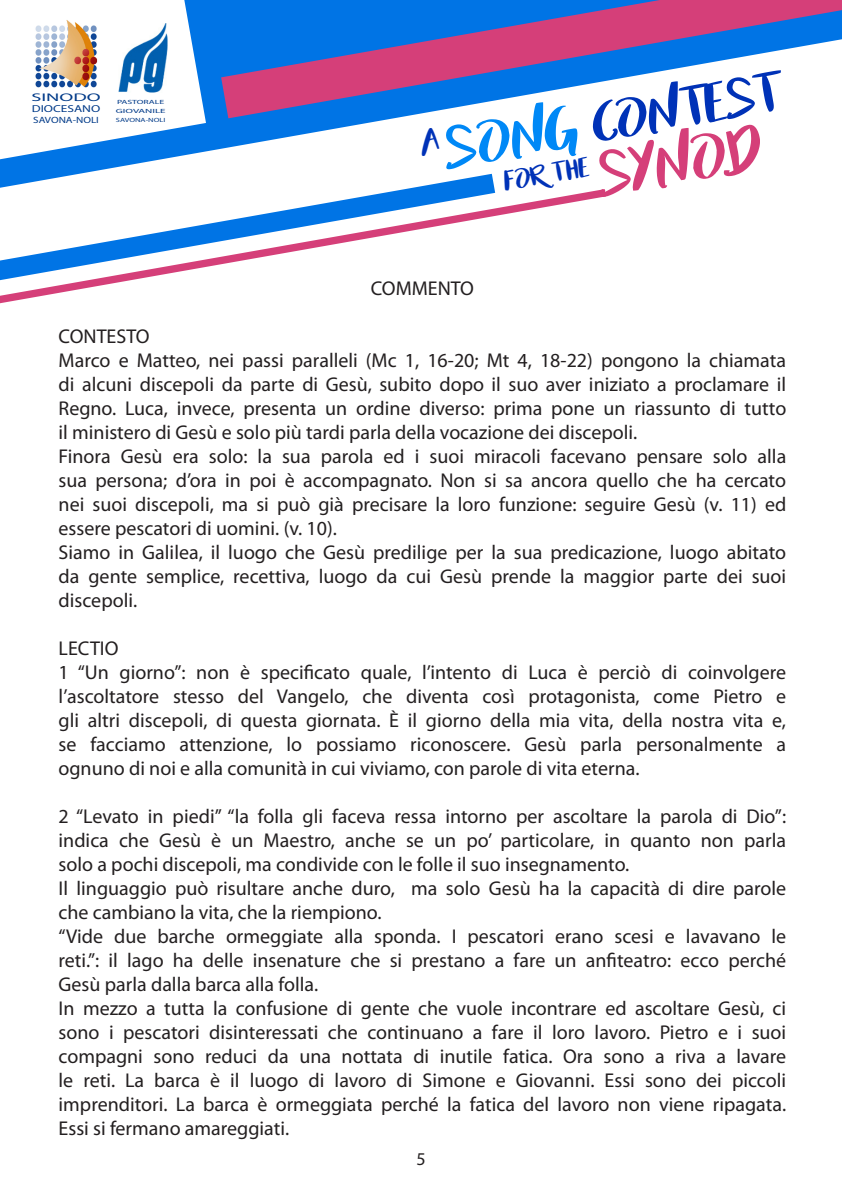
<style>
.page{position:relative;width:842px;height:1191px;background:#fff}
.page>*{position:absolute;margin:0;border:0;box-sizing:border-box;transform-origin:0 0}
.t1{font:46px "Beautyandthe Beast";color:#d53f79;scale:1.42 1}
.t2{font:40px "Beautyandthe Beast";color:#0032b7;scale:1.47 1}
.t3{font:20px/24px "Myriad Pro";color:#231f20;text-align:justify}
.t4{font:20px "Beautyandthe Beast";color:#0032b7;scale:1.41 1}
.t5{font:18px "Myriad Pro";color:#231f20}
.t6{font:11.1px "Myriad Pro";color:#003a88;scale:1.81 1}
.t7{font:10.1px "Myriad Pro";color:#003a88;scale:1.33 1}
.t8{font:9.1px "Myriad Pro";color:#003a88;scale:1.22 1}
.t9{font:6.1px "Myriad Pro";color:#003a88;scale:1.38 1}
.t10{font:6.1px "Myriad Pro";color:#003a88;scale:1.61 1}
.t11{font:6.1px "Myriad Pro";color:#003a88;scale:1.81 1}
.s1{font-size:43px;color:#0088f6}
</style>
<div class="page">
<svg style="left:0;top:0;width:492px;height:174px"></svg>
<svg style="left:0;top:0;width:206px;height:159px"></svg>
<img style="left:26px;top:16px;width:80px;height:81px">
<img style="left:118px;top:23px;width:50px;height:69px">
<svg style="left:0;top:174px;width:495px;height:15px"></svg>
<svg style="left:221px;top:0;width:621px;height:118px"></svg>
<svg style="left:0;top:189px;width:606px;height:114px"></svg>
<svg style="left:418px;top:127px;width:22px;height:29px"></svg>
<p class="t6" style="left:31px;top:90px;width:40px">SINODO</p>
<p class="t7" style="left:32px;top:102px;width:53px">DIOCESANO</p>
<p class="t8" style="left:33px;top:114px;width:55px">SAVONA-NOLI</p>
<p class="t10" style="left:117px;top:98px;width:31px">PASTORALE</p>
<p class="t11" style="left:116px;top:107px;width:29px">GIOVANILE</p>
<p class="t9" style="left:116px;top:116px;width:37px">SAVONA-NOLI</p>
<p class="t2" style="left:441px;top:122px;width:230px;rotate:-10deg"><span class="s1">SONG</span> CONTEST</p>
<p class="t1" style="left:594px;top:144px;width:119px;rotate:-10deg">synod</p>
<p class="t4" style="left:501px;top:167px;width:63px;rotate:-10deg">for the</p>
<p class="t3" style="left:371px;top:275px;width:105px">COMMENTO</p>
<p class="t3" style="left:59px;top:323px;width:92px">CONTESTO</p>
<p class="t3" style="left:59px;top:347px;width:729px">Marco e Matteo, nei passi paralleli (Mc 1, 16-20; Mt 4, 18-22) pongono la chiamata di alcuni discepoli da parte di Gesù, subito dopo il suo aver iniziato a proclamare il Regno. Luca, invece, presenta un ordine diverso: prima pone un riassunto di tutto il ministero di Gesù e solo più tardi parla della vocazione dei discepoli.</p>
<p class="t3" style="left:59px;top:443px;width:729px">Finora Gesù era solo: la sua parola ed i suoi miracoli facevano pensare solo alla sua persona; d’ora in poi è accompagnato. Non si sa ancora quello che ha cercato nei suoi discepoli, ma si può già precisare la loro funzione: seguire Gesù (v. 11) ed essere pescatori di uomini. (v. 10).</p>
<p class="t3" style="left:59px;top:539px;width:729px">Siamo in Galilea, il luogo che Gesù predilige per la sua predicazione, luogo abitato da gente semplice, recettiva, luogo da cui Gesù prende la maggior parte dei suoi discepoli.</p>
<p class="t3" style="left:59px;top:635px;width:61px">LECTIO</p>
<p class="t3" style="left:59px;top:659px;width:729px">1 “Un giorno”: non è specificato quale, l’intento di Luca è perciò di coinvolgere l’ascoltatore stesso del Vangelo, che diventa così protagonista, come Pietro e gli altri discepoli, di questa giornata. È il giorno della mia vita, della nostra vita e, se facciamo attenzione, lo possiamo riconoscere. Gesù parla personalmente a ognuno di noi e alla comunità in cui viviamo, con parole di vita eterna.</p>
<p class="t3" style="left:59px;top:803px;width:729px">2 “Levato in piedi” “la folla gli faceva ressa intorno per ascoltare la parola di Dio”: indica che Gesù è un Maestro, anche se un po’ particolare, in quanto non parla solo a pochi discepoli, ma condivide con le folle il suo insegnamento.</p>
<p class="t3" style="left:59px;top:875px;width:729px">Il linguaggio può risultare anche duro, ma solo Gesù ha la capacità di dire parole che cambiano la vita, che la riempiono.</p>
<p class="t3" style="left:59px;top:923px;width:729px">“Vide due barche ormeggiate alla sponda. I pescatori erano scesi e lavavano le reti.”: il lago ha delle insenature che si prestano a fare un anfiteatro: ecco perché Gesù parla dalla barca alla folla.</p>
<p class="t3" style="left:59px;top:995px;width:729px">In mezzo a tutta la confusione di gente che vuole incontrare ed ascoltare Gesù, ci sono i pescatori disinteressati che continuano a fare il loro lavoro. Pietro e i suoi compagni sono reduci da una nottata di inutile fatica. Ora sono a riva a lavare le reti. La barca è il luogo di lavoro di Simone e Giovanni. Essi sono dei piccoli imprenditori. La barca è ormeggiata perché la fatica del lavoro non viene ripagata.<br>Essi si fermano amareggiati.</p>
<p class="t5" style="left:416px;top:1147px;width:11px">5</p>
</div>
